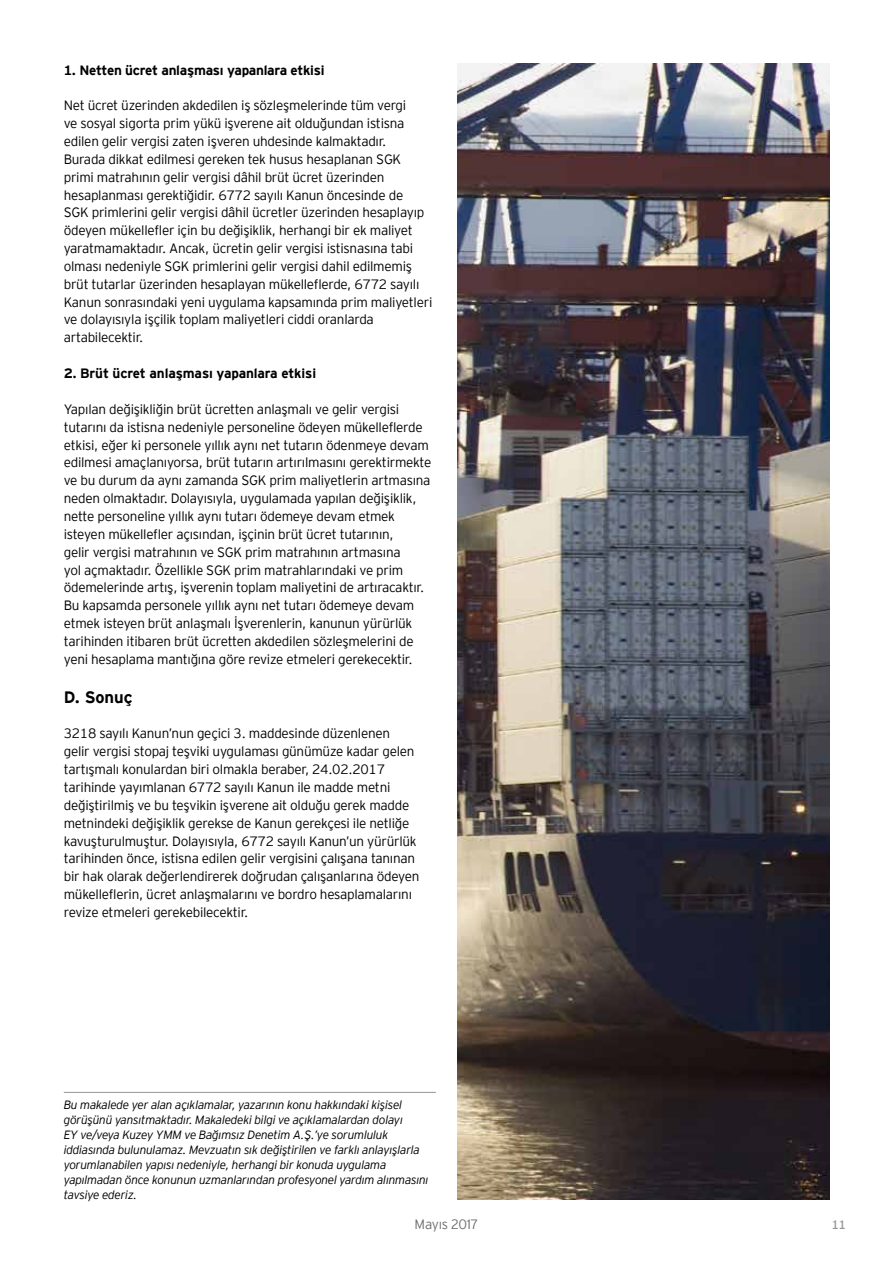
<style>
.page{position:relative;width:893px;height:1263px;background:#fff}
.page>*{position:absolute;margin:0;border:0;box-sizing:border-box;transform-origin:0 0}
.t1{font:700 16.5px "EY Interstate";color:#000}
.t2{font:300 13.5px/17.9px "EY Interstate";letter-spacing:-.02em;color:#000}
.t3{font:700 13.5px "EY Interstate";letter-spacing:-.02em;color:#000}
.t4{font:300 13.5px "EY Interstate";letter-spacing:-.02em;color:#6d6e71}
.t5{font:12.3px "EY Interstate";color:#939598}
.t6{font:italic 300 12px/15px "EY Interstate";letter-spacing:-.025em;color:#000}
</style>
<div class="page">
<hr style="left:64px;top:1092px;width:372px;height:1px;background:#939598">
<img style="left:457px;top:64px;width:372px;height:1135px">
<p class="t3" style="left:64px;top:60px;width:262px">1. Netten ücret anlaşması yapanlara etkisi</p>
<p class="t2" style="left:64px;top:96px;width:370px">Net ücret üzerinden akdedilen iş sözleşmelerinde tüm vergi<br>ve sosyal sigorta prim yükü işverene ait olduğundan istisna edilen gelir vergisi zaten işveren uhdesinde kalmaktadır.<br>Burada dikkat edilmesi gereken tek husus hesaplanan SGK primi matrahının gelir vergisi dâhil brüt ücret üzerinden hesaplanması gerektiğidir. 6772 sayılı Kanun öncesinde de<br>SGK primlerini gelir vergisi dâhil ücretler üzerinden hesaplayıp ödeyen mükellefler için bu değişiklik, herhangi bir ek maliyet yaratmamaktadır. Ancak, ücretin gelir vergisi istisnasına tabi olması nedeniyle SGK primlerini gelir vergisi dahil edilmemiş brüt tutarlar üzerinden hesaplayan mükelleflerde, 6772 sayılı Kanun sonrasındaki yeni uygulama kapsamında prim maliyetleri ve dolayısıyla işçilik toplam maliyetleri ciddi oranlarda artabilecektir.</p>
<p class="t3" style="left:64px;top:364px;width:254px">2. Brüt ücret anlaşması yapanlara etkisi</p>
<p class="t2" style="left:64px;top:399px;width:369px">Yapılan değişikliğin brüt ücretten anlaşmalı ve gelir vergisi tutarını da istisna nedeniyle personeline ödeyen mükelleflerde etkisi, eğer ki personele yıllık aynı net tutarın ödenmeye devam edilmesi amaçlanıyorsa, brüt tutarın artırılmasını gerektirmekte ve bu durum da aynı zamanda SGK prim maliyetlerin artmasına neden olmaktadır. Dolayısıyla, uygulamada yapılan değişiklik, nette personeline yıllık aynı tutarı ödemeye devam etmek isteyen mükellefler açısından, işçinin brüt ücret tutarının,<br>gelir vergisi matrahının ve SGK prim matrahının artmasına<br>yol açmaktadır. Özellikle SGK prim matrahlarındaki ve prim ödemelerinde artış, işverenin toplam maliyetini de artıracaktır.<br>Bu kapsamda personele yıllık aynı net tutarı ödemeye devam etmek isteyen brüt anlaşmalı İşverenlerin, kanunun yürürlük tarihinden itibaren brüt ücretten akdedilen sözleşmelerini de yeni hesaplama mantığına göre revize etmeleri gerekecektir.</p>
<p class="t1" style="left:64px;top:685px;width:70px">D. Sonuç</p>
<p class="t2" style="left:64px;top:724px;width:357px">3218 sayılı Kanun’nun geçici 3. maddesinde düzenlenen gelir vergisi stopaj teşviki uygulaması günümüze kadar gelen tartışmalı konulardan biri olmakla beraber, 24.02.2017 tarihinde yayımlanan 6772 sayılı Kanun ile madde metni değiştirilmiş ve bu teşvikin işverene ait olduğu gerek madde metnindeki değişiklik gerekse de Kanun gerekçesi ile netliğe kavuşturulmuştur. Dolayısıyla, 6772 sayılı Kanun’un yürürlük tarihinden önce, istisna edilen gelir vergisini çalışana tanınan bir hak olarak değerlendirerek doğrudan çalışanlarına ödeyen mükelleflerin, ücret anlaşmalarını ve bordro hesaplamalarını revize etmeleri gerekebilecektir.</p>
<p class="t6" style="left:64px;top:1096px;width:366px">Bu makalede yer alan açıklamalar, yazarının konu hakkındaki kişisel görüşünü yansıtmaktadır. Makaledeki bilgi ve açıklamalardan dolayı<br>EY ve/veya Kuzey YMM ve Bağımsız Denetim A.Ş.’ye sorumluluk iddiasında bulunulamaz. Mevzuatın sık değiştirilen ve farklı anlayışlarla yorumlanabilen yapısı nedeniyle, herhangi bir konuda uygulama yapılmadan önce konunun uzmanlarından profesyonel yardım alınmasını tavsiye ederiz.</p>
<p class="t4" style="left:415px;top:1215px;width:65px">Mayıs 2017</p>
<p class="t5" style="left:831px;top:1215px;width:16px">11</p>
</div>
